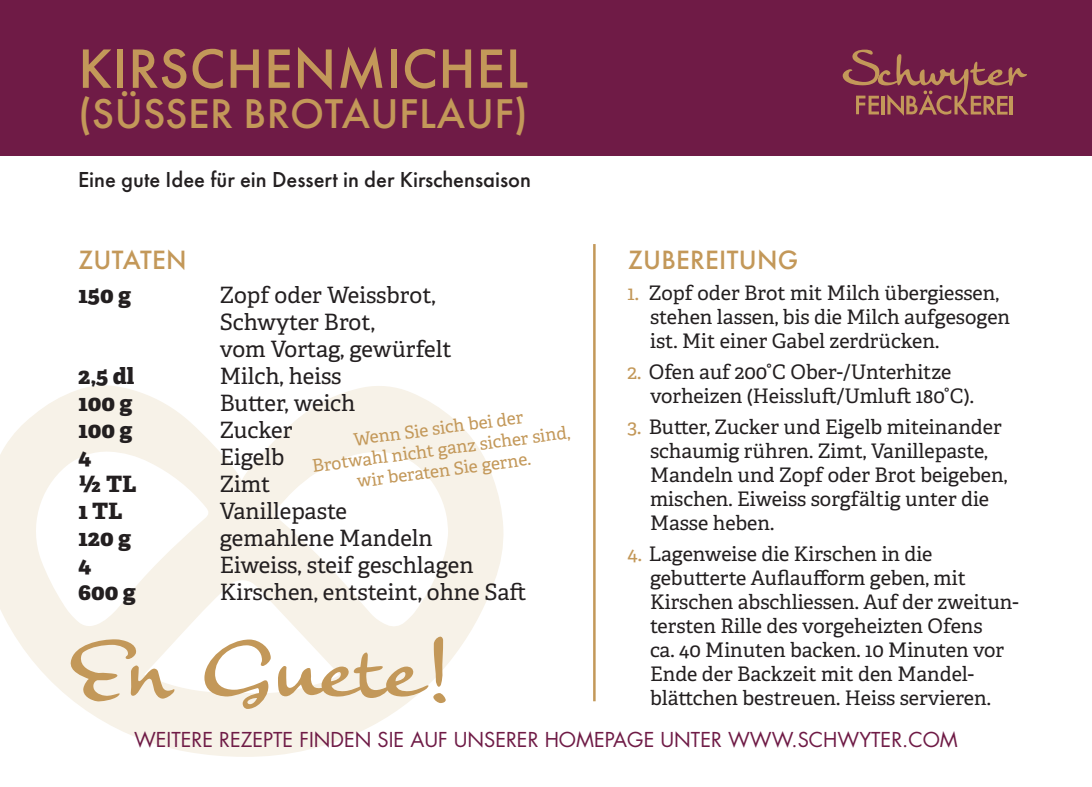
<style>
.page{position:relative;width:1092px;height:787px;background:#fff}
.page>*{position:absolute;margin:0;border:0;box-sizing:border-box;transform-origin:0 0}
.t1{font:79.25px "Banana";color:#c39859}
.t2{font:500 57.5px "Futura PT";letter-spacing:.01em;color:#c39859}
.t3{font:500 43px "Futura PT";letter-spacing:.01em;color:#c39859}
.t4{font:500 27.5px "Futura PT";letter-spacing:.01em;color:#c39859}
.t5{font:22.5px/27px "Adelle";color:#231f20}
.t6{font:500 22.5px "Futura PT";color:#231f20}
.t7{font:800 22.5px "Adelle";color:#231f20}
.t8{font:20px/24px "Adelle";color:#231f20}
.t9{font:20px "Futura Std";color:#6f1b46}
.t10{font:17.5px/21px "Adelle";color:#c39859;text-align:center}
.s1{color:#c39859}
</style>
<div class="page">
<svg style="left:0;top:385px;width:504px;height:372px;fill:#f7f2e8"></svg>
<div style="left:0;top:0;width:1091px;height:156px;background:#6f1b46"></div>
<hr style="left:593px;top:244px;width:2px;height:457px;background:#c39859">
<svg style="left:842px;top:50px;width:185px;height:66px"></svg>
<h2 class="t2" style="left:78px;top:34px;width:451px">KIRSCHENMICHEL</h2>
<h3 class="t3" style="left:78px;top:88px;width:451px">(SÜSSER BROTAUFLAUF)</h3>
<p class="t6" style="left:78px;top:166px;width:454px">Eine gute Idee für ein Dessert in der Kirschensaison</p>
<h3 class="t4" style="left:78px;top:243px;width:110px">ZUTATEN</h3>
<p class="t7" style="left:78px;top:280px;width:55px">150 g</p>
<p class="t5" style="left:220px;top:281px;width:233px">Zopf oder Weissbrot,<br>Schwyter Brot,<br>vom Vortag, gewürfelt</p>
<p class="t7" style="left:78px;top:361px;width:58px">2,5 dl</p>
<p class="t5" style="left:220px;top:362px;width:123px">Milch, heiss</p>
<p class="t7" style="left:78px;top:388px;width:56px">100 g</p>
<p class="t5" style="left:220px;top:389px;width:137px">Butter, weich</p>
<p class="t7" style="left:78px;top:415px;width:56px">100 g</p>
<p class="t5" style="left:220px;top:416px;width:74px">Zucker</p>
<p class="t7" style="left:78px;top:442px;width:15px">4</p>
<p class="t5" style="left:220px;top:443px;width:66px">Eigelb</p>
<p class="t7" style="left:78px;top:469px;width:60px">½ TL</p>
<p class="t5" style="left:220px;top:470px;width:52px">Zimt</p>
<p class="t7" style="left:78px;top:496px;width:46px">1 TL</p>
<p class="t5" style="left:220px;top:497px;width:129px">Vanillepaste</p>
<p class="t7" style="left:78px;top:523px;width:55px">120 g</p>
<p class="t5" style="left:220px;top:524px;width:214px">gemahlene Mandeln</p>
<p class="t7" style="left:78px;top:550px;width:15px">4</p>
<p class="t5" style="left:220px;top:551px;width:255px">Eiweiss, steif geschlagen</p>
<p class="t7" style="left:78px;top:577px;width:59px">600 g</p>
<p class="t5" style="left:220px;top:578px;width:308px">Kirschen, entsteint, ohne Saft</p>
<p class="t10" style="left:308px;top:436px;width:261px;rotate:-8deg">Wenn Sie sich bei der<br>Brotwahl nicht ganz sicher sind, wir beraten Sie gerne.</p>
<h1 class="t1" style="left:68px;top:618px;width:392px">En Guete!</h1>
<h3 class="t4" style="left:627px;top:243px;width:172px">ZUBEREITUNG</h3>
<p class="t8" style="left:650px;top:281px;width:361px;text-indent:-22px"><span class="s1">1.</span> Zopf oder Brot mit Milch übergiessen, stehen lassen, bis die Milch aufgesogen ist. Mit einer Gabel zerdrücken.</p>
<p class="t8" style="left:650px;top:360px;width:325px;text-indent:-22px"><span class="s1">2.</span> Ofen auf 200°C Ober-/Unterhitze vorheizen (Heissluft/Umluft 180°C).</p>
<p class="t8" style="left:650px;top:415px;width:359px;text-indent:-22px"><span class="s1">3.</span> Butter, Zucker und Eigelb miteinander schaumig rühren. Zimt, Vanillepaste, Mandeln und Zopf oder Brot beigeben, mischen. Eiweiss sorgfältig unter die Masse heben.</p>
<p class="t8" style="left:650px;top:542px;width:370px;text-indent:-22px"><span class="s1">4.</span> Lagenweise die Kirschen in die gebutterte Auflaufform geben, mit Kirschen abschliessen. Auf der zweitun&shy;tersten Rille des vorgeheizten Ofens<br>ca. 40 Minuten backen. 10 Minuten vor Ende der Backzeit mit den Mandel&shy;blättchen bestreuen. Heiss servieren.</p>
<p class="t9" style="left:134px;top:726px;width:825px">WEITERE REZEPTE FINDEN SIE AUF UNSERER HOMEPAGE UNTER WWW.SCHWYTER.COM</p>
</div>
